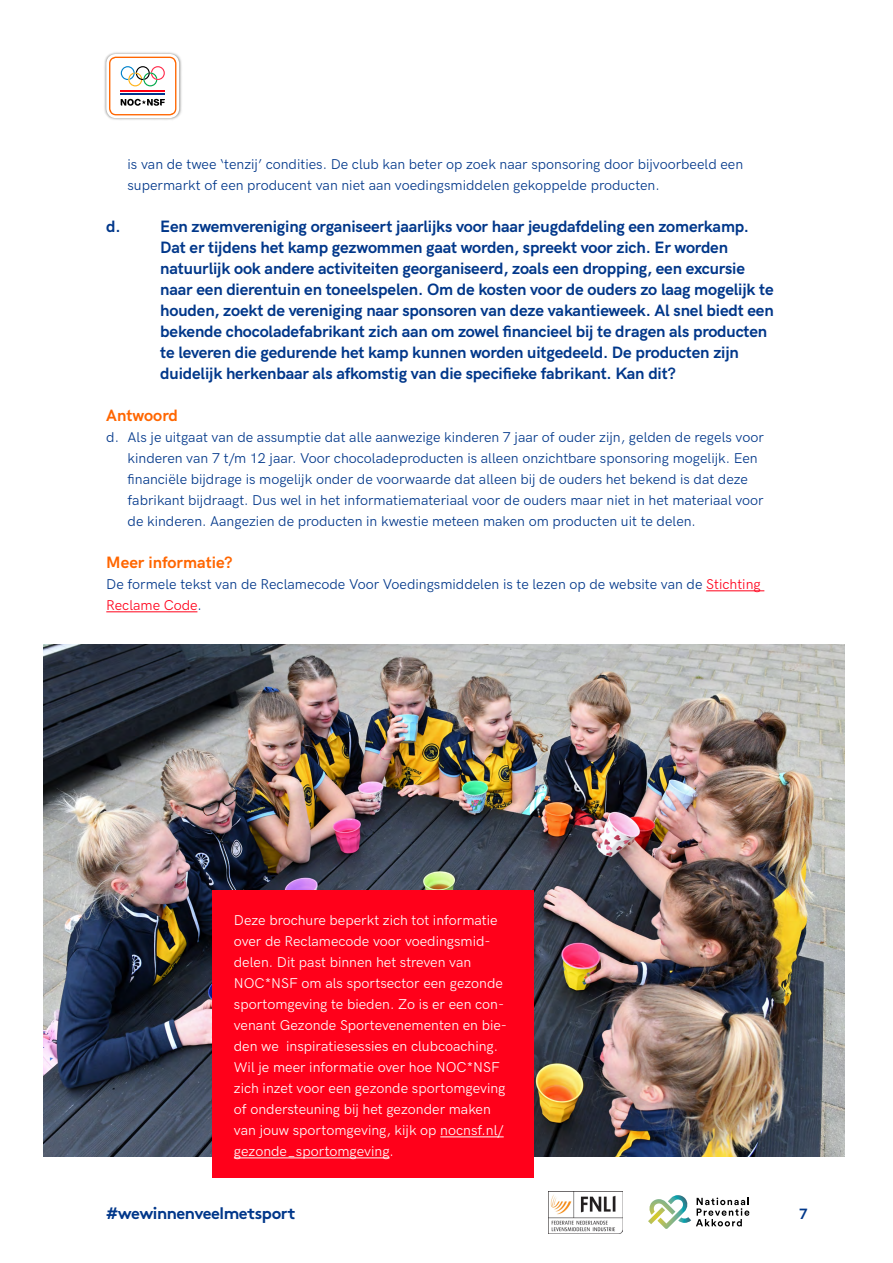
<style>
.page{position:relative;width:893px;height:1263px;background:#fff}
.page>*{position:absolute;margin:0;border:0;box-sizing:border-box;transform-origin:0 0}
.t1{font:700 16.5px/21px "HK Grotesk";letter-spacing:-.01em;color:#00378a}
.t2{font:700 16.5px "HK Grotesk";color:#f60}
.t3{font:700 16.5px "Brown";letter-spacing:-.03em;color:#00378a}
.t4{font:700 15px "HK Grotesk";color:#00378a}
.t5{font:14.25px/21px "HK Grotesk";color:#00378a}
.t6{font:14.25px/21px "HK Grotesk";color:#fff}
.s1{color:#ff001a}
</style>
<div class="page">
<img style="left:104px;top:52px;width:78px;height:68px">
<svg style="left:106px;top:54px;width:73px;height:64px"></svg>
<svg style="left:648px;top:1195px;width:101px;height:34px"></svg>
<img style="left:548px;top:1192px;width:75px;height:41px">
<img style="left:44px;top:645px;width:801px;height:511px">
<hr style="left:706px;top:590px;width:58px;height:1px;background:#ff001a">
<hr style="left:106px;top:611px;width:91px;height:1px;background:#ff001a">
<div style="left:213px;top:891px;width:321px;height:287px;background:#ff001a"></div>
<hr style="left:440px;top:1136px;width:64px;height:1px;background:#fff">
<hr style="left:234px;top:1157px;width:156px;height:1px;background:#fff">
<p class="t5" style="left:128px;top:153px;width:617px">is van de twee ‘tenzij’ condities. De club kan beter op zoek naar sponsoring door bijvoorbeeld een supermarkt of een producent van niet aan voedingsmiddelen gekoppelde producten.</p>
<p class="t1" style="left:106px;top:215px;width:16px">d.</p>
<p class="t1" style="left:160px;top:215px;width:615px">Een zwemvereniging organiseert jaarlijks voor haar jeugdafdeling een zomerkamp.<br>Dat er tijdens het kamp gezwommen gaat worden, spreekt voor zich. Er worden natuurlijk ook andere activiteiten georganiseerd, zoals een dropping, een excursie naar een dierentuin en toneelspelen. Om de kosten voor de ouders zo laag mogelijk te houden, zoekt de vereniging naar sponsoren van deze vakantieweek. Al snel biedt een bekende chocoladefabrikant zich aan om zowel financieel bij te dragen als producten te leveren die gedurende het kamp kunnen worden uitgedeeld. De producten zijn duidelijk herkenbaar als afkomstig van die specifieke fabrikant. Kan dit?</p>
<p class="t2" style="left:106px;top:403px;width:73px">Antwoord</p>
<p class="t5" style="left:128px;top:426px;width:638px;text-indent:-21px">d. Als je uitgaat van de assumptie dat alle aanwezige kinderen 7 jaar of ouder zijn, gelden de regels voor kinderen van 7 t/m 12 jaar. Voor chocoladeproducten is alleen onzichtbare sponsoring mogelijk. Een financiële bijdrage is mogelijk onder de voorwaarde dat alleen bij de ouders het bekend is dat deze fabrikant bijdraagt. Dus wel in het informatiemateriaal voor de ouders maar niet in het materiaal voor de kinderen. Aangezien de producten in kwestie meteen maken om producten uit te delen.</p>
<p class="t2" style="left:106px;top:550px;width:128px">Meer informatie?</p>
<p class="t5" style="left:106px;top:573px;width:656px">De formele tekst van de Reclamecode Voor Voedingsmiddelen is te lezen op de website van de <span class="s1">Stichting<br>Reclame Code</span>.</p>
<p class="t6" style="left:234px;top:909px;width:275px">Deze brochure beperkt zich tot informatie over de Reclamecode voor voedingsmid&shy;delen. Dit past binnen het streven van NOC*NSF om als sportsector een gezonde sportomgeving te bieden. Zo is er een con&shy;venant Gezonde Sportevenementen en bie&shy;den we inspiratiesessies en clubcoaching.<br>Wil je meer informatie over hoe NOC*NSF zich inzet voor een gezonde sportomgeving of ondersteuning bij het gezonder maken van jouw sportomgeving, kijk op nocnsf.nl/ gezonde_sportomgeving.</p>
<p class="t3" style="left:106px;top:1200px;width:191px">#wewinnenveelmetsport</p>
<p class="t4" style="left:799px;top:1203px;width:10px">7</p>
</div>
